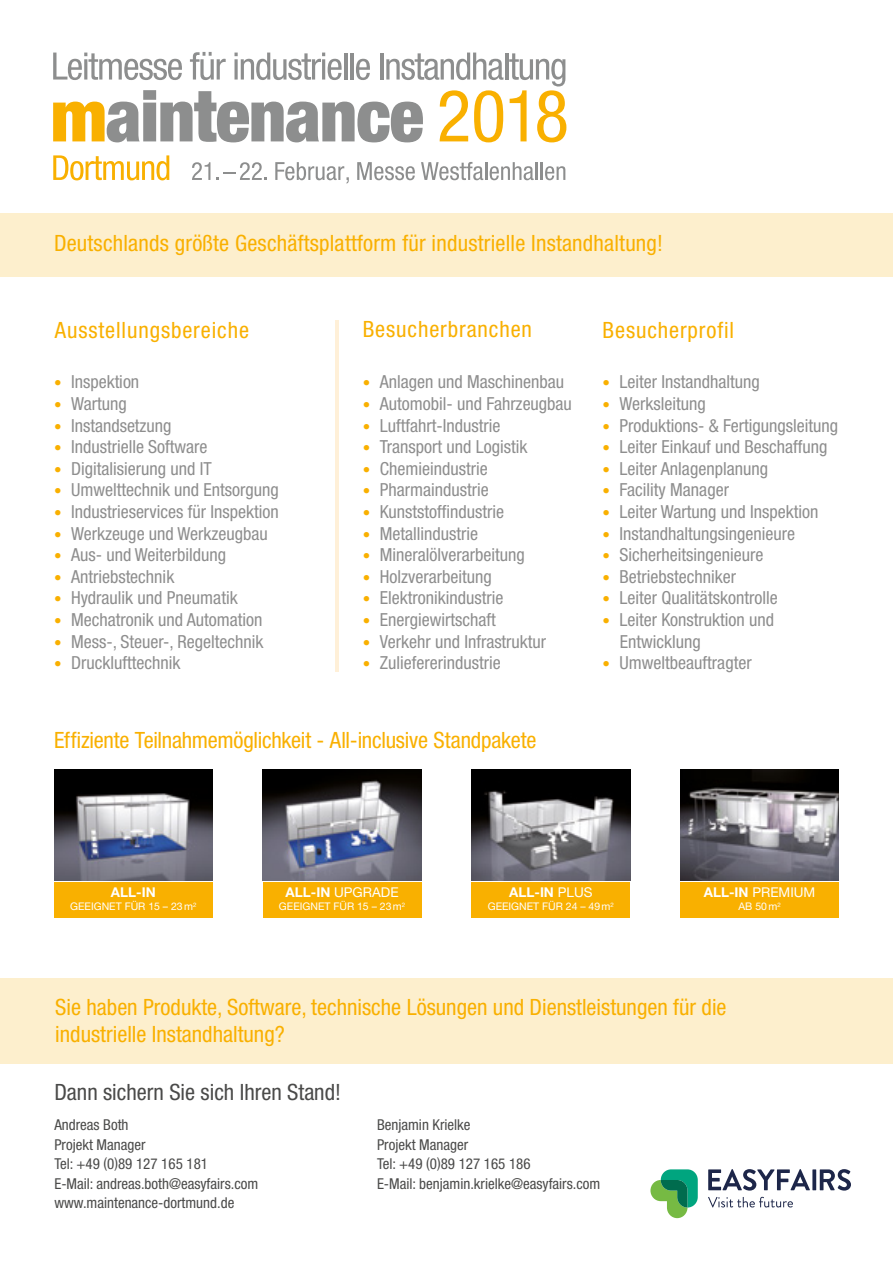
<style>
.page{position:relative;width:893px;height:1263px;background:#fff}
.page>*{position:absolute;margin:0;border:0;box-sizing:border-box;transform-origin:0 0}
.t1{font:condensed 22.5px/27px "Helvetica Neue LT Pro";color:#f9b000}
.t2{font:condensed 22.5px "Helvetica Neue LT Pro";letter-spacing:.04em;color:#f9b000}
.t3{font:condensed 22.5px "Helvetica Neue LT Pro";color:#4a4a49}
.t4{font:condensed 18px/21.6px "Helvetica Neue LT Pro";color:#8e8e8e}
.t5{font:condensed 15px/19.5px "Helvetica Neue LT Pro";color:#4a4a49}
.t6{font:13.5px "Helvetica Neue LT Std";color:#fff}
.t7{font:700 13.5px "Helvetica Neue LT Std";color:#fff}
.t8{font:10.5px "Helvetica Neue LT Std";color:#fff}
.s1{font-size:15px;color:#f9b000}
.s2{font-weight:700}
.s3{font-weight:400}
</style>
<div class="page">
<svg style="left:708px;top:1197px;width:85px;height:10px"></svg>
<svg style="left:708px;top:1169px;width:102px;height:21px"></svg>
<svg style="left:812px;top:1169px;width:4px;height:21px"></svg>
<svg style="left:820px;top:1169px;width:31px;height:21px"></svg>
<svg style="left:650px;top:1169px;width:48px;height:49px"></svg>
<svg style="left:53px;top:90px;width:370px;height:52px"></svg>
<svg style="left:53px;top:155px;width:116px;height:25px"></svg>
<svg style="left:53px;top:53px;width:129px;height:27px"></svg>
<svg style="left:190px;top:52px;width:36px;height:28px"></svg>
<svg style="left:234px;top:53px;width:108px;height:27px"></svg>
<hr style="left:344px;top:53px;width:3px;height:27px;background:#8d8e8e">
<hr style="left:350px;top:53px;width:4px;height:27px;background:#8d8e8e">
<svg style="left:356px;top:59px;width:14px;height:21px"></svg>
<hr style="left:380px;top:53px;width:3px;height:27px;background:#8d8e8e">
<svg style="left:386px;top:53px;width:117px;height:27px"></svg>
<hr style="left:505px;top:53px;width:3px;height:27px;background:#8d8e8e">
<svg style="left:357px;top:162px;width:58px;height:18px"></svg>
<svg style="left:421px;top:162px;width:113px;height:18px"></svg>
<hr style="left:535px;top:162px;width:3px;height:18px;background:#8d8e8e">
<svg style="left:541px;top:162px;width:24px;height:18px"></svg>
<svg style="left:440px;top:90px;width:28px;height:51px"></svg>
<svg style="left:474px;top:90px;width:29px;height:52px"></svg>
<svg style="left:509px;top:53px;width:57px;height:89px"></svg>
<svg style="left:192px;top:162px;width:18px;height:18px"></svg>
<svg style="left:217px;top:162px;width:50px;height:18px"></svg>
<svg style="left:275px;top:162px;width:74px;height:22px"></svg>
<div style="left:0;top:213px;width:893px;height:63px;background:#fdefcd"></div>
<div style="left:0;top:978px;width:893px;height:85px;background:#fdefcd"></div>
<img style="left:54px;top:770px;width:159px;height:111px">
<div style="left:54px;top:882px;width:159px;height:36px;background:#f9b000"></div>
<img style="left:263px;top:770px;width:158px;height:111px">
<div style="left:263px;top:882px;width:158px;height:36px;background:#f9b000"></div>
<img style="left:680px;top:770px;width:159px;height:111px">
<div style="left:680px;top:882px;width:159px;height:36px;background:#f9b000"></div>
<img style="left:471px;top:770px;width:159px;height:111px">
<div style="left:471px;top:882px;width:159px;height:36px;background:#f9b000"></div>
<hr style="left:336px;top:320px;width:3px;height:352px;background:#fff0d8">
<p class="t1" style="left:54px;top:229px;width:611px">Deutschlands größte Geschäftsplattform für industrielle Instandhaltung!</p>
<p class="t2" style="left:55px;top:317px;width:196px">Ausstellungsbereiche</p>
<p class="t2" style="left:363px;top:316px;width:171px">Besucherbranchen</p>
<p class="t2" style="left:602px;top:317px;width:133px">Besucherprofil</p>
<p class="t4" style="left:363px;top:371px;width:203px"><span class="s1">•</span> Anlagen und Maschinenbau</p>
<p class="t4" style="left:363px;top:393px;width:211px"><span class="s1">•</span> Automobil- und Fahrzeugbau</p>
<p class="t4" style="left:363px;top:414px;width:139px"><span class="s1">•</span> Luftfahrt-Industrie</p>
<p class="t4" style="left:363px;top:436px;width:166px"><span class="s1">•</span> Transport und Logistik</p>
<p class="t4" style="left:363px;top:457px;width:126px"><span class="s1">•</span> Chemieindustrie</p>
<p class="t4" style="left:363px;top:479px;width:127px"><span class="s1">•</span> Pharmaindustrie</p>
<p class="t4" style="left:363px;top:501px;width:143px"><span class="s1">•</span> Kunststoffindustrie</p>
<p class="t4" style="left:363px;top:522px;width:117px"><span class="s1">•</span> Metallindustrie</p>
<p class="t4" style="left:363px;top:544px;width:163px"><span class="s1">•</span> Mineralölverarbeitung</p>
<p class="t4" style="left:363px;top:565px;width:130px"><span class="s1">•</span> Holzverarbeitung</p>
<p class="t4" style="left:363px;top:587px;width:142px"><span class="s1">•</span> Elektronikindustrie</p>
<p class="t4" style="left:363px;top:609px;width:134px"><span class="s1">•</span> Energiewirtschaft</p>
<p class="t4" style="left:363px;top:630px;width:185px"><span class="s1">•</span> Verkehr und Infrastruktur</p>
<p class="t4" style="left:363px;top:652px;width:139px"><span class="s1">•</span> Zuliefererindustrie</p>
<p class="t4" style="left:54px;top:371px;width:87px"><span class="s1">•</span> Inspektion</p>
<p class="t4" style="left:54px;top:393px;width:74px"><span class="s1">•</span> Wartung</p>
<p class="t4" style="left:54px;top:414px;width:119px"><span class="s1">•</span> Instandsetzung</p>
<p class="t4" style="left:54px;top:436px;width:155px"><span class="s1">•</span> Industrielle Software</p>
<p class="t4" style="left:54px;top:457px;width:159px"><span class="s1">•</span> Digitalisierung und IT</p>
<p class="t4" style="left:54px;top:479px;width:226px"><span class="s1">•</span> Umwelttechnik und Entsorgung</p>
<p class="t4" style="left:54px;top:501px;width:226px"><span class="s1">•</span> Industrieservices für Inspektion</p>
<p class="t4" style="left:54px;top:522px;width:215px"><span class="s1">•</span> Werkzeuge und Werkzeugbau</p>
<p class="t4" style="left:54px;top:544px;width:174px"><span class="s1">•</span> Aus- und Weiterbildung</p>
<p class="t4" style="left:54px;top:565px;width:122px"><span class="s1">•</span> Antriebstechnik</p>
<p class="t4" style="left:54px;top:587px;width:185px"><span class="s1">•</span> Hydraulik und Pneumatik</p>
<p class="t4" style="left:54px;top:609px;width:210px"><span class="s1">•</span> Mechatronik und Automation</p>
<p class="t4" style="left:54px;top:630px;width:211px"><span class="s1">•</span> Mess-, Steuer-, Regeltechnik</p>
<p class="t4" style="left:54px;top:652px;width:128px"><span class="s1">•</span> Drucklufttechnik</p>
<p class="t4" style="left:603px;top:371px;width:159px"><span class="s1">•</span> Leiter Instandhaltung</p>
<p class="t4" style="left:603px;top:393px;width:105px"><span class="s1">•</span> Werksleitung</p>
<p class="t4" style="left:603px;top:414px;width:237px"><span class="s1">•</span> Produktions- &amp; Fertigungsleitung</p>
<p class="t4" style="left:603px;top:436px;width:226px"><span class="s1">•</span> Leiter Einkauf und Beschaffung</p>
<p class="t4" style="left:603px;top:457px;width:167px"><span class="s1">•</span> Leiter Anlagenplanung</p>
<p class="t4" style="left:603px;top:479px;width:128px"><span class="s1">•</span> Facility Manager</p>
<p class="t4" style="left:603px;top:501px;width:217px"><span class="s1">•</span> Leiter Wartung und Inspektion</p>
<p class="t4" style="left:603px;top:522px;width:194px"><span class="s1">•</span> Instandhaltungsingenieure</p>
<p class="t4" style="left:603px;top:544px;width:162px"><span class="s1">•</span> Sicherheitsingenieure</p>
<p class="t4" style="left:603px;top:565px;width:135px"><span class="s1">•</span> Betriebstechniker</p>
<p class="t4" style="left:603px;top:587px;width:177px"><span class="s1">•</span> Leiter Qualitätskontrolle</p>
<p class="t4" style="left:620px;top:609px;width:156px;text-indent:-17px"><span class="s1">•</span> Leiter Konstruktion und<br>Entwicklung</p>
<p class="t4" style="left:603px;top:652px;width:151px"><span class="s1">•</span> Umweltbeauftragter</p>
<p class="t1" style="left:54px;top:726px;width:484px">Effiziente Teilnahmemöglichkeit - All-inclusive Standpakete</p>
<p class="t7" style="left:111px;top:883px;width:46px">ALL-IN</p>
<p class="t8" style="left:70px;top:900px;width:128px">GEEIGNET FÜR 15 – 23m<sup>2</sup></p>
<p class="t6" style="left:286px;top:884px;width:114px"><span class="s2">ALL-IN</span> UPGRADE</p>
<p class="t8" style="left:279px;top:900px;width:128px">GEEIGNET FÜR 15 – 23m<sup>2</sup></p>
<p class="t7" style="left:509px;top:883px;width:85px">ALL-IN <span class="s3">PLUS</span></p>
<p class="t8" style="left:488px;top:900px;width:128px">GEEIGNET FÜR 24 – 49m<sup>2</sup></p>
<p class="t6" style="left:704px;top:884px;width:113px"><span class="s2">ALL-IN</span> PREMIUM</p>
<p class="t8" style="left:738px;top:900px;width:44px">AB 50m<sup>2</sup></p>
<p class="t1" style="left:55px;top:993px;width:673px">Sie haben Produkte, Software, technische Lösungen und Dienstleistungen für die industrielle Instandhaltung?</p>
<p class="t3" style="left:54px;top:1079px;width:288px">Dann sichern Sie sich Ihren Stand!</p>
<p class="t5" style="left:54px;top:1115px;width:205px">Andreas Both<br>Projekt Manager<br>Tel: +49 (0)89 127 165 181<br>E-Mail: andreas.both@easyfairs.com www.maintenance-dortmund.de</p>
<p class="t5" style="left:377px;top:1115px;width:225px">Benjamin Krielke<br>Projekt Manager<br>Tel: +49 (0)89 127 165 186<br>E-Mail: benjamin.krielke@easyfairs.com</p>
</div>
